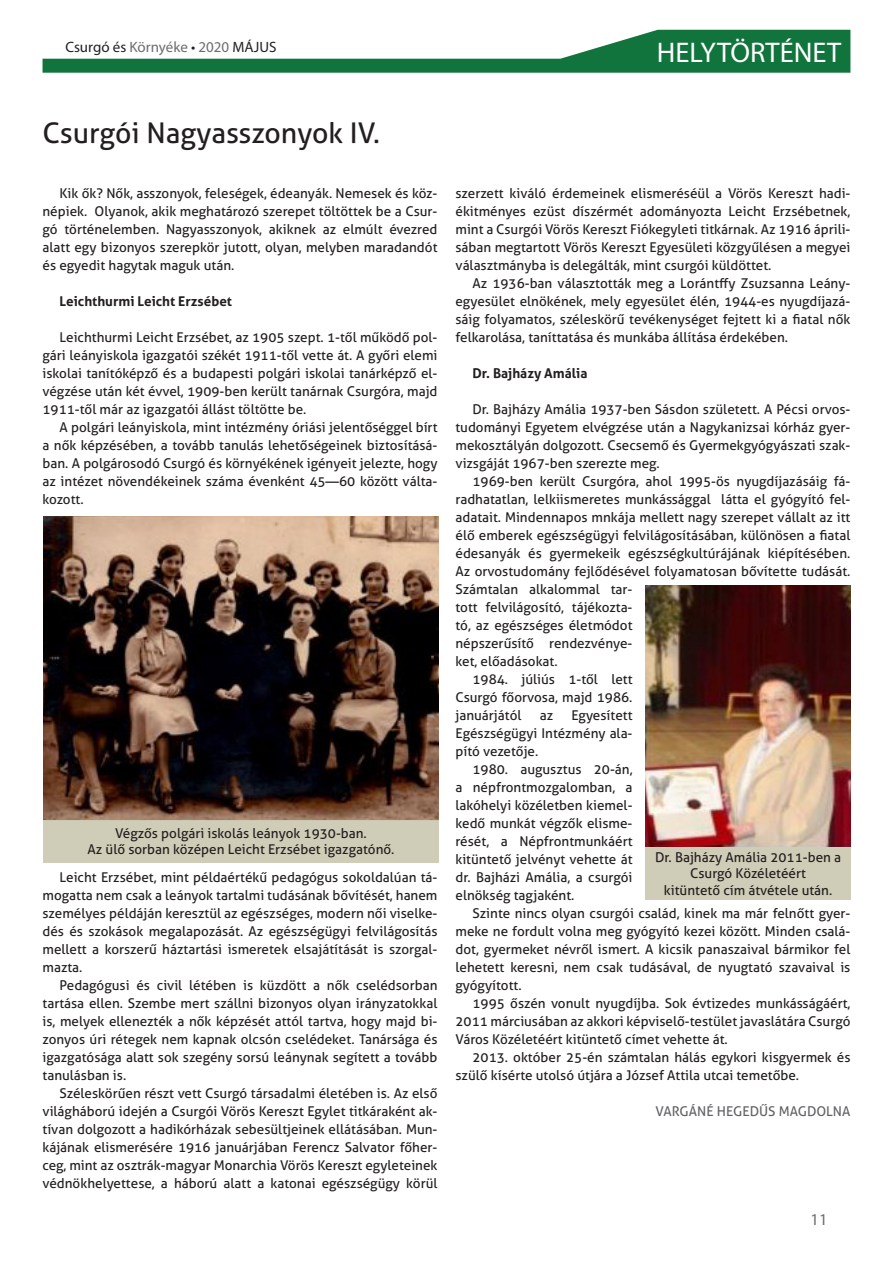
<style>
.page{position:relative;width:893px;height:1263px;background:#fff}
.page>*{position:absolute;margin:0;border:0;box-sizing:border-box;transform-origin:0 0}
.t1{font:28.5px "Aller";color:#231f20}
.t2{font:28.5px "Myriad Pro";color:#fff}
.t3{font:16.5px "Myriad Pro";color:#6c6d70}
.t4{font:15px "Myriad Pro";color:#231f20}
.t5{font:13.5px/18px "Aller";color:#231f20;text-align:justify}
.t6{font:700 13.5px "Aller";color:#231f20}
.t7{font:13.5px "Aller";color:#636366}
.s1{color:#6c6d70}
</style>
<div class="page">
<svg style="left:43px;top:30px;width:807px;height:43px"></svg>
<img style="left:44px;top:517px;width:395px;height:304px">
<div style="left:645px;top:846px;width:205px;height:54px;background:#cdcbb4"></div>
<div style="left:44px;top:821px;width:395px;height:42px;background:#cdcbb4"></div>
<img style="left:645px;top:586px;width:205px;height:260px">
<p class="t4" style="left:65px;top:38px;width:213px">Csurgó és <span class="s1">Környéke</span> • <span class="s1">2020</span> MÁJUS</p>
<p class="t2" style="left:657px;top:35px;width:186px">HELYTÖRTÉNET</p>
<p class="t1" style="left:43px;top:116px;width:339px">Csurgói Nagyasszonyok IV.</p>
<p class="t5" style="left:43px;top:184px;width:396px;text-indent:17px">Kik ők? Nők, asszonyok, feleségek, édeanyák. Nemesek és köz&shy;népiek. Olyanok, akik meghatározó szerepet töltöttek be a Csur&shy;gó történelemben. Nagyasszonyok, akiknek az elmúlt évezred alatt egy bizonyos szerepkör jutott, olyan, melyben maradandót és egyedit hagytak maguk után.</p>
<p class="t6" style="left:60px;top:293px;width:174px">Leichthurmi Leicht Erzsébet</p>
<p class="t5" style="left:43px;top:328px;width:396px;text-indent:17px">Leichthurmi Leicht Erzsébet, az 1905 szept. 1-től működő pol&shy;gári leányiskola igazgatói székét 1911-től vette át. A győri elemi iskolai tanítóképző és a budapesti polgári iskolai tanárképző el&shy;végzése után két évvel, 1909-ben került tanárnak Csurgóra, majd 1911-től már az igazgatói állást töltötte be.</p>
<p class="t5" style="left:43px;top:418px;width:396px;text-indent:17px">A polgári leányiskola, mint intézmény óriási jelentőséggel bírt a nők képzésében, a tovább tanulás lehetőségeinek biztosításá&shy;ban. A polgárosodó Csurgó és környékének igényeit jelezte, hogy az intézet növendékeinek száma évenként 45—60 között válta&shy;kozott.</p>
<p class="t5" style="left:115px;top:824px;width:253px">Végzős polgári iskolás leányok 1930-ban.</p>
<p class="t5" style="left:88px;top:840px;width:308px">Az ülő sorban középen Leicht Erzsébet igazgatónő.</p>
<p class="t5" style="left:43px;top:868px;width:396px;text-indent:17px">Leicht Erzsébet, mint példaértékű pedagógus sokoldalúan tá&shy;mogatta nem csak a leányok tartalmi tudásának bővítését, hanem személyes példáján keresztül az egészséges, modern női viselke&shy;dés és szokások megalapozását. Az egészségügyi felvilágosítás mellett a korszerű háztartási ismeretek elsajátítását is szorgal&shy;mazta.</p>
<p class="t5" style="left:43px;top:976px;width:396px;text-indent:17px">Pedagógusi és civil létében is küzdött a nők cselédsorban tartása ellen. Szembe mert szállni bizonyos olyan irányzatokkal is, melyek ellenezték a nők képzését attól tartva, hogy majd bi&shy;zonyos úri rétegek nem kapnak olcsón cselédeket. Tanársága és igazgatósága alatt sok szegény sorsú leánynak segített a tovább tanulásban is.</p>
<p class="t5" style="left:43px;top:1084px;width:396px;text-indent:17px">Széleskörűen részt vett Csurgó társadalmi életében is. Az első világháború idején a Csurgói Vörös Kereszt Egylet titkáraként ak&shy;tívan dolgozott a hadikórházak sebesültjeinek ellátásában. Mun&shy;kájának elismerésére 1916 januárjában Ferencz Salvator főher&shy;ceg, mint az osztrák-magyar Monarchia Vörös Kereszt egyleteinek védnökhelyettese, a háború alatt a katonai egészségügy körül</p>
<p class="t5" style="left:455px;top:184px;width:396px">szerzett kiváló érdemeinek elismeréséül a Vörös Kereszt hadi&shy;ékitményes ezüst díszérmét adományozta Leicht Erzsébetnek, mint a Csurgói Vörös Kereszt Fiókegyleti titkárnak. Az 1916 áprili&shy;sában megtartott Vörös Kereszt Egyesületi közgyűlésen a megyei választmányba is delegálták, mint csurgói küldöttet.</p>
<p class="t5" style="left:455px;top:274px;width:396px;text-indent:17px">Az 1936-ban választották meg a Lorántffy Zsuzsanna Leány&shy;egyesület elnökének, mely egyesület élén, 1944-es nyugdíjazá&shy;sáig folyamatos, széleskörű tevékenységet fejtett ki a fiatal nők felkarolása, taníttatása és munkába állítása érdekében.</p>
<p class="t6" style="left:472px;top:365px;width:116px">Dr. Bajházy Amália</p>
<p class="t5" style="left:455px;top:400px;width:396px;text-indent:17px">Dr. Bajházy Amália 1937-ben Sásdon született. A Pécsi orvos&shy;tudományi Egyetem elvégzése után a Nagykanizsai kórház gyer&shy;mekosztályán dolgozott. Csecsemő és Gyermekgyógyászati szak&shy;vizsgáját 1967-ben szerezte meg.</p>
<p class="t5" style="left:455px;top:472px;width:396px;text-align:left;text-indent:17px">1969-ben került Csurgóra, ahol 1995-ös nyugdíjazásáig fá&shy;radhatatlan, lelkiismeretes munkássággal látta el gyógyító fel&shy;adatait. Mindennapos mnkája mellett nagy szerepet vállalt az itt élő emberek egészségügyi felvilágosításában, különösen a fiatal édesanyák és gyermekeik egészségkultúrájának kiépítésében.<br>Az orvostudomány fejlődésével folyamatosan bővítette tudását.<br>Számtalan alkalommal tar-<br>tott felvilágosító, tájékozta-<br>tó, az egészséges életmódot<br>népszerűsítő rendezvénye-<br>ket, előadásokat.</p>
<p class="t5" style="left:455px;top:670px;width:179px;text-indent:17px">1984. júliús 1-től lett Csurgó főorvosa, majd 1986. januárjától</p>
<p class="t5" style="left:455px;top:706px;width:179px;text-indent:116px">Egyesített Egészségügyi Intézmény ala&shy;pító vezetője.</p>
<p class="t5" style="left:455px;top:760px;width:179px;text-indent:17px">1980. augusztus 20-án, a népfrontmozgalomban, a lakóhelyi közéletben kiemel&shy;kedő munkát végzők elisme&shy;rését, a Népfrontmunkáért kitüntető jelvényt vehette át dr. Bajházi Amália, a csurgói elnökség tagjaként.</p>
<p class="t5" style="left:455px;top:904px;width:396px;text-indent:17px">Szinte nincs olyan csurgói család, kinek ma már felnőtt gyer&shy;meke ne fordult volna meg gyógyító kezei között. Minden csalá&shy;dot, gyermeket névről ismert. A kicsik panaszaival bármikor fel lehetett keresni, nem csak tudásával, de nyugtató szavaival is gyógyított.</p>
<p class="t5" style="left:455px;top:994px;width:396px;text-indent:17px">1995 őszén vonult nyugdíjba. Sok évtizedes munkásságáért, 2011 márciusában az akkori képviselő-testület javaslátára Csurgó Város Közéletéért kitüntető címet vehette át.</p>
<p class="t5" style="left:455px;top:1048px;width:396px;text-indent:17px">2013. október 25-én számtalan hálás egykori kisgyermek és szülő kísérte utolsó útjára a József Attila utcai temetőbe.</p>
<p class="t7" style="left:655px;top:1103px;width:196px">VARGÁNÉ HEGEDŰS MAGDOLNA</p>
<p class="t5" style="left:540px;top:706px;width:15px">az</p>
<p class="t5" style="left:655px;top:849px;width:188px;line-height:16.2px;text-align:center">Dr. Bajházy Amália 2011-ben a<br>Csurgó Közéletéért</p>
<p class="t5" style="left:664px;top:881px;width:170px">kitüntető cím átvétele után.</p>
<p class="t3" style="left:811px;top:1209px;width:18px">11</p>
</div>
